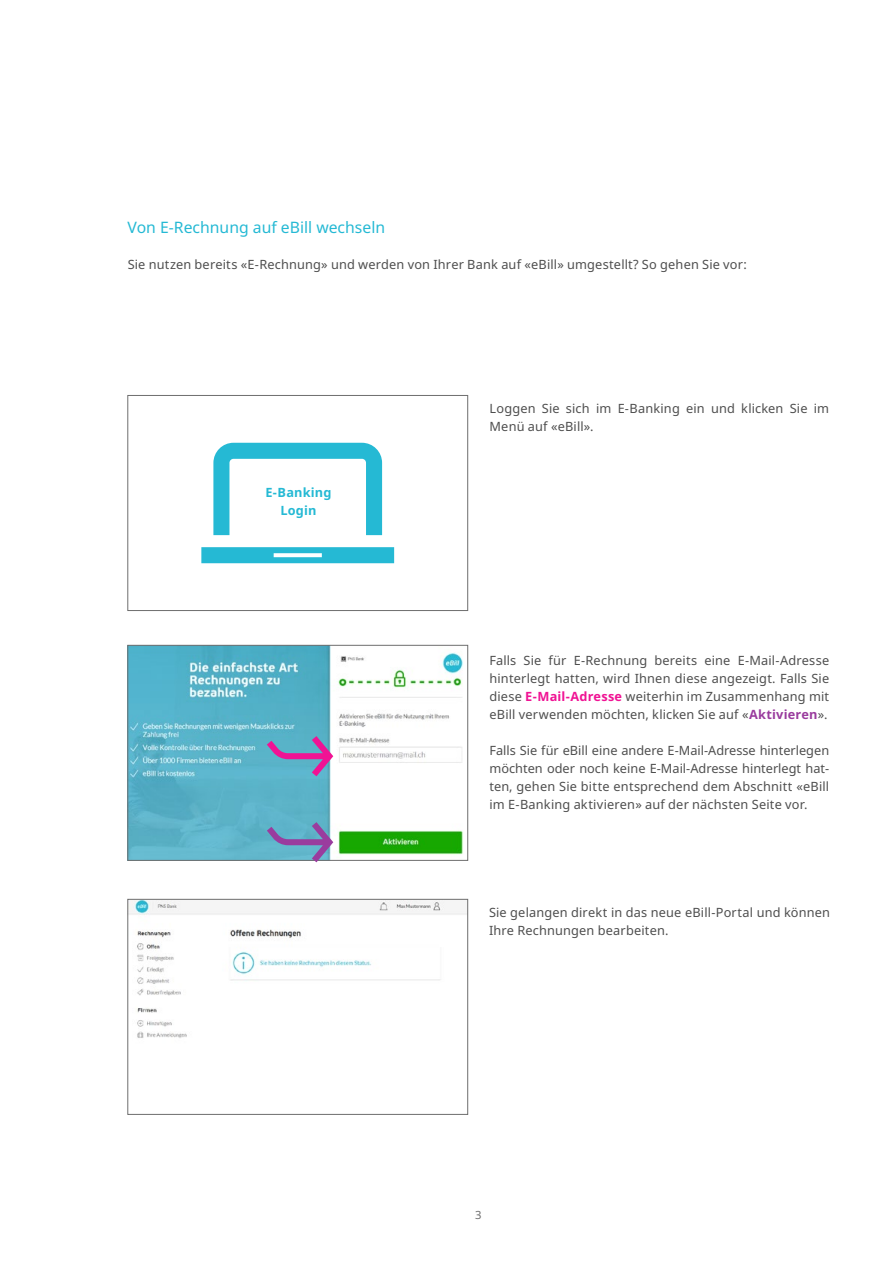
<style>
.page{position:relative;width:893px;height:1263px;background:#fff}
.page>*{position:absolute;margin:0;border:0;box-sizing:border-box;transform-origin:0 0}
.t1{font:15.75px "Noto Sans";color:#25b9d4}
.t2{font:12.75px/18px "Noto Sans";letter-spacing:.015em;color:#4e4e4e;text-align:justify}
.t3{font:700 12.75px/18px "Noto Sans";letter-spacing:.01em;color:#25b9d4;text-align:center}
.t4{font:11.25px "Noto Sans";color:#6e6e6e}
.s1{font-weight:700;color:#f01394}
.s2{font-weight:700;color:#9a3c9e}
</style>
<div class="page">
<img style="left:130px;top:647px;width:333px;height:212px">
<div style="left:128px;top:645px;width:340px;height:216px;border:1px solid #6e6e6e"></div>
<svg style="left:267px;top:822px;width:66px;height:40px;background:#789ac0"></svg>
<svg style="left:267px;top:736px;width:66px;height:40px;background:#848ebd"></svg>
<div style="left:128px;top:395px;width:340px;height:216px;border:1px solid #6e6e6e"></div>
<img style="left:130px;top:901px;width:336px;height:137px">
<div style="left:128px;top:899px;width:340px;height:215px;border:1px solid #6e6e6e"></div>
<svg style="left:213px;top:443px;width:169px;height:92px"></svg>
<svg style="left:201px;top:547px;width:193px;height:16px;background:#35bed7"></svg>
<p class="t1" style="left:128px;top:216px;width:259px">Von E-Rechnung auf eBill wechseln</p>
<p class="t2" style="left:128px;top:256px;width:621px">Sie nutzen bereits «E-Rechnung» und werden von Ihrer Bank auf «eBill» umgestellt? So gehen Sie vor:</p>
<p class="t3" style="left:265px;top:484px;width:68px">E-Banking<br>Login</p>
<p class="t2" style="left:490px;top:400px;width:341px">Loggen Sie sich im E-Banking ein und klicken Sie im<br>Menü auf «eBill».</p>
<p class="t2" style="left:490px;top:652px;width:341px">Falls Sie für E-Rechnung bereits eine E-Mail-Adresse hinterlegt hatten, wird Ihnen diese angezeigt. Falls Sie diese <span class="s1">E-Mail-Adresse</span> weiterhin im Zusammenhang mit eBill verwenden möchten, klicken Sie auf «<span class="s2">Aktivieren</span>».</p>
<p class="t2" style="left:490px;top:742px;width:341px">Falls Sie für eBill eine andere E-Mail-Adresse hinterlegen möchten oder noch keine E-Mail-Adresse hinterlegt hat&shy;ten, gehen Sie bitte entsprechend dem Abschnitt «eBill im E-Banking aktivieren» auf der nächsten Seite vor.</p>
<p class="t2" style="left:489px;top:904px;width:343px">Sie gelangen direkt in das neue eBill-Portal und können<br>Ihre Rechnungen bearbeiten.</p>
<p class="t4" style="left:475px;top:1207px;width:8px">3</p>
</div>
